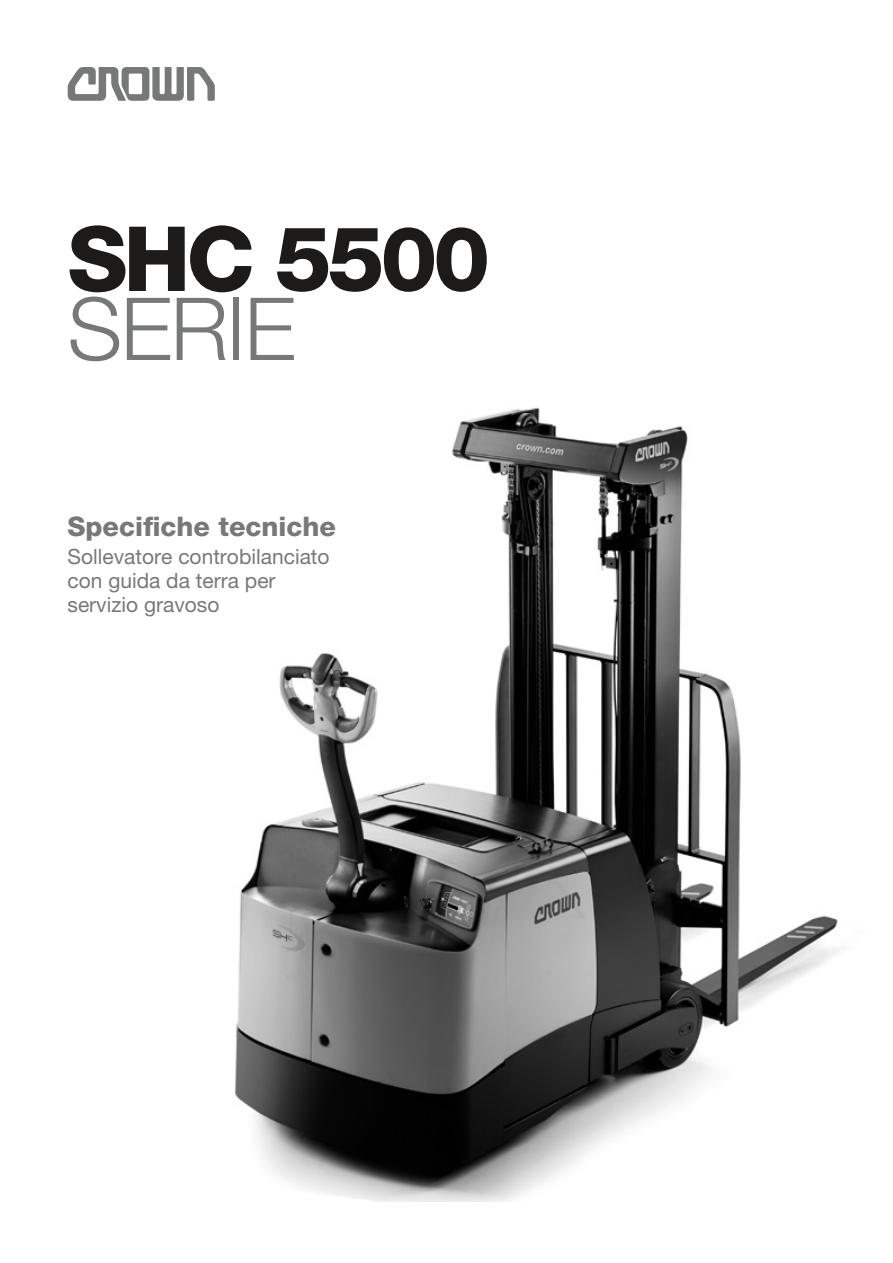
<style>
.page{position:relative;width:893px;height:1263px;background:#fff}
.page>*{position:absolute;margin:0;border:0;box-sizing:border-box;transform-origin:0 0}
.t1{font:800 90px "Helvetica Neue LT Std";letter-spacing:-.045em;color:#1c1b1a}
.t2{font:300 87px "Helvetica Neue LT Std";letter-spacing:-.02em;color:#777878}
.t3{font:67.5px "Crownlogo";color:#777878}
.t4{font:800 27px "Helvetica Neue LT Std";color:#777878}
.t5{font:21px/24px "Helvetica Neue LT Std";color:#777878}
</style>
<div class="page">
<img style="left:235px;top:407px;width:604px;height:794px">
<h3 class="t3" style="left:64px;top:38px;width:160px">C</h3>
<h1 class="t1" style="left:68px;top:205px;width:424px">SHC 5500</h1>
<h2 class="t2" style="left:68px;top:276px;width:230px">SERIE</h2>
<p class="t4" style="left:68px;top:511px;width:270px">Specifiche tecniche</p>
<p class="t5" style="left:68px;top:544px;width:264px">Sollevatore controbilanciato con guida da terra per servizio gravoso</p>
</div>
